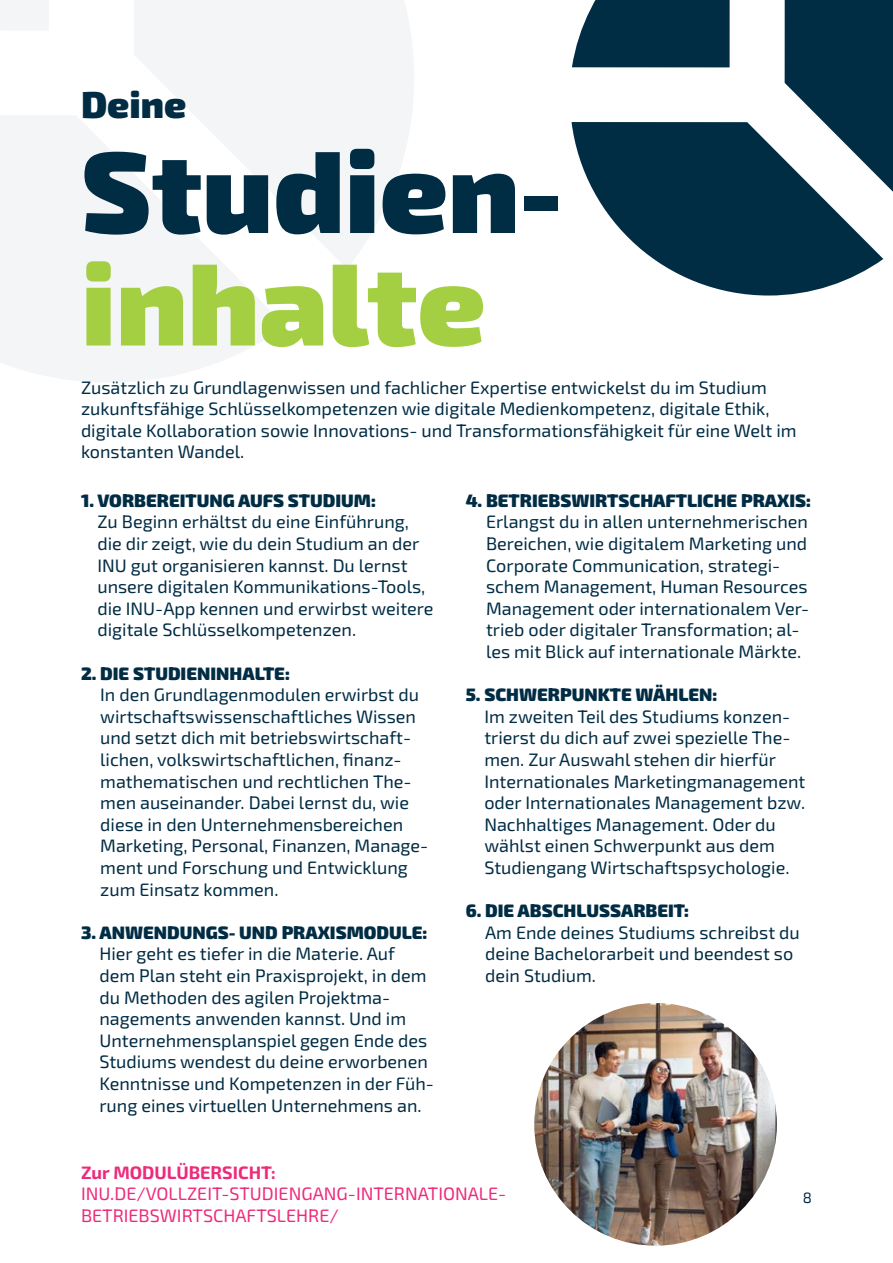
<style>
.page{position:relative;width:893px;height:1263px;background:#fff}
.page>*{position:absolute;margin:0;border:0;box-sizing:border-box;transform-origin:0 0}
.t1{font:900 115.5px "Exo 2";color:#002c44}
.t2{font:900 115.5px "Exo 2";color:#a5cf42}
.t3{font:900 37.5px "Exo 2";color:#002c44}
.t4{font:18px/21.6px "Exo 2";color:#002c44}
.t5{font:900 18px "Exo 2";color:#002c44}
.t6{font:18px/21.6px "Exo 2";color:#ee2a7b}
.t7{font:700 18px "Exo 2";color:#ee2a7b}
.t8{font:15px "Exo 2";color:#002c44}
</style>
<div class="page">
<svg style="left:571px;top:122px;width:312px;height:174px;fill:#002c44"></svg>
<div style="left:572px;top:0;width:158px;height:67px;background:#002c44"></div>
<svg style="left:785px;top:0;width:108px;height:222px"></svg>
<svg style="left:0;top:116px;width:285px;height:266px;fill:#f3f5f6"></svg>
<svg style="left:0;top:0;width:48px;height:30px"></svg>
<svg style="left:134px;top:0;width:280px;height:269px;fill:#f3f5f6"></svg>
<img style="left:534px;top:1003px;width:243px;height:243px;border-radius:121px">
<h2 class="t3" style="left:81px;top:79px;width:107px">Deine</h2>
<h1 class="t1" style="left:81px;top:112px;width:484px">Studien-</h1>
<h1 class="t2" style="left:81px;top:224px;width:406px">inhalte</h1>
<p class="t4" style="left:81px;top:376px;width:717px">Zusätzlich zu Grundlagenwissen und fachlicher Expertise entwickelst du im Studium zukunftsfähige Schlüsselkompetenzen wie digitale Medienkompetenz, digitale Ethik, digitale Kollaboration sowie Innovations- und Transformationsfähigkeit für eine Welt im konstanten Wandel.</p>
<p class="t5" style="left:466px;top:488px;width:347px">4. BETRIEBSWIRTSCHAFTLICHE PRAXIS:</p>
<p class="t4" style="left:486px;top:511px;width:325px">Erlangst du in allen unternehmerischen Bereichen, wie digitalem Marketing und Corporate Communication, strategi&shy;schem Management, Human Resources Management oder internationalem Ver&shy;trieb oder digitaler Transformation; al&shy;les mit Blick auf internationale Märkte.</p>
<p class="t5" style="left:466px;top:682px;width:253px">5. SCHWERPUNKTE WÄHLEN:</p>
<p class="t4" style="left:484px;top:705px;width:322px">Im zweiten Teil des Studiums konzen&shy;trierst du dich auf zwei spezielle The&shy;men. Zur Auswahl stehen dir hierfür Internationales Marketingmanagement oder Internationales Management bzw.<br>Nachhaltiges Management. Oder du wählst einen Schwerpunkt aus dem Studiengang Wirtschaftspsychologie.</p>
<p class="t5" style="left:466px;top:898px;width:225px">6. DIE ABSCHLUSSARBEIT:</p>
<p class="t4" style="left:485px;top:921px;width:316px">Am Ende deines Studiums schreibst du deine Bachelorarbeit und beendest so dein Studium.</p>
<p class="t5" style="left:81px;top:488px;width:297px">1. VORBEREITUNG AUFS STUDIUM:</p>
<p class="t4" style="left:97px;top:511px;width:338px">Zu Beginn erhältst du eine Einführung, die dir zeigt, wie du dein Studium an der INU gut organisieren kannst. Du lernst unsere digitalen Kommunikations-Tools, die INU-App kennen und erwirbst weitere digitale Schlüsselkompetenzen.</p>
<p class="t5" style="left:81px;top:661px;width:210px">2. DIE STUDIENINHALTE:</p>
<p class="t4" style="left:100px;top:683px;width:330px">In den Grundlagenmodulen erwirbst du wirtschaftswissenschaftliches Wissen und setzt dich mit betriebswirtschaft&shy;lichen, volkswirtschaftlichen, finanz&shy;mathematischen und rechtlichen The&shy;men auseinander. Dabei lernst du, wie diese in den Unternehmensbereichen Marketing, Personal, Finanzen, Manage&shy;ment und Forschung und Entwicklung zum Einsatz kommen.</p>
<p class="t5" style="left:81px;top:920px;width:348px">3. ANWENDUNGS- UND PRAXISMODULE:</p>
<p class="t4" style="left:99px;top:943px;width:336px">Hier geht es tiefer in die Materie. Auf dem Plan steht ein Praxisprojekt, in dem du Methoden des agilen Projektma&shy;nagements anwenden kannst. Und im Unternehmensplanspiel gegen Ende des Studiums wendest du deine erworbenen Kenntnisse und Kompetenzen in der Füh&shy;rung eines virtuellen Unternehmens an.</p>
<p class="t7" style="left:81px;top:1159px;width:196px">Zur MODULÜBERSICHT:</p>
<p class="t6" style="left:81px;top:1182px;width:427px">INU.DE/VOLLZEIT-STUDIENGANG-INTERNATIONALE-<br>BETRIEBSWIRTSCHAFTSLEHRE/</p>
<p class="t8" style="left:803px;top:1187px;width:11px">8</p>
</div>
